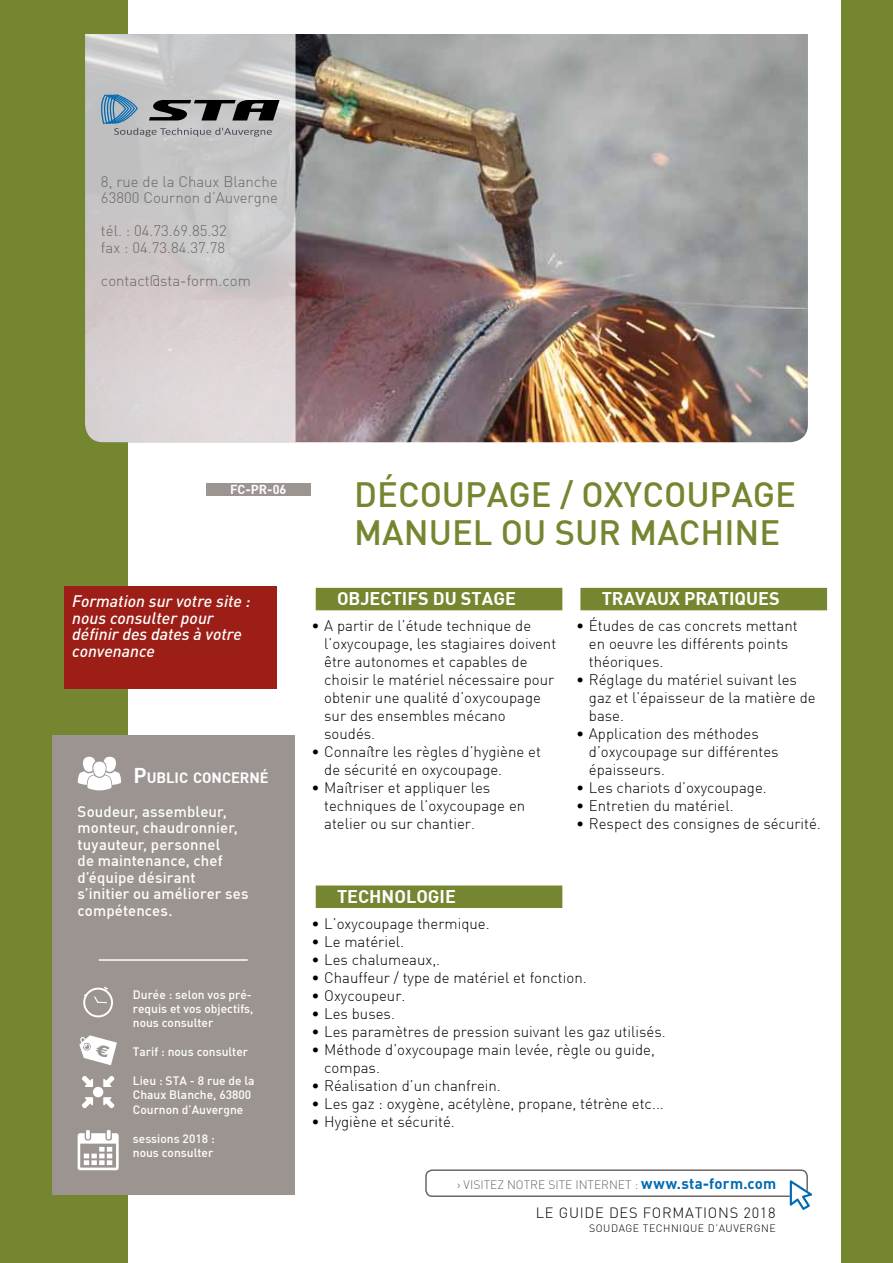
<style>
.page{position:relative;width:893px;height:1263px;background:#fff}
.page>*{position:absolute;margin:0;border:0;box-sizing:border-box;transform-origin:0 0}
.t1{font:500 34.5px/37.8px "DIN";color:#748630}
.t2{font:700 18px "DIN";color:#fff}
.t3{font:italic 500 16.5px/16.5px "DIN";color:#fff}
.t4{font:300 15px/18px "DIN";color:#000}
.t5{font:500 15px/16.5px "DIN";letter-spacing:.005em;color:#fff}
.t6{font:300 15px/16.5px "DIN";color:#6d6663}
.t7{font:700 15px "DIN";letter-spacing:.02em;color:#006ab3}
.t8{font:700 14.7px "DIN";letter-spacing:-.005em;color:#fff}
.t9{font:300 14.55px "DIN";letter-spacing:.05em;color:#000}
.t10{font:700 12.75px "DIN";color:#fff}
.t11{font:500 12px/14.4px "DIN";color:#fff}
.t12{font:300 12px "DIN";color:#6d6663}
.t13{font:300 10.5px "DIN";color:#000}
.s1{font-size:21px}
.s2{font-weight:300;font-size:12px;color:#6d6663}
</style>
<div class="page">
<div style="left:0;top:0;width:128px;height:1263px;background:#748630"></div>
<div style="left:842px;top:0;width:51px;height:1263px;background:#748630"></div>
<img style="left:296px;top:34px;width:512px;height:408px">
<div style="left:52px;top:736px;width:242px;height:459px;background:#9c9491"></div>
<div style="left:425px;top:1169px;width:383px;height:28px;border:2px solid #6d6663;border-radius:6px"></div>
<svg style="left:790px;top:1180px;width:22px;height:30px"></svg>
<svg style="left:78px;top:757px;width:43px;height:33px"></svg>
<hr style="left:99px;top:959px;width:149px;height:2px;background:#fff">
<svg style="left:79px;top:1035px;width:38px;height:30px"></svg>
<svg style="left:78px;top:1130px;width:41px;height:40px"></svg>
<svg style="left:82px;top:1076px;width:11px;height:11px"></svg>
<svg style="left:82px;top:1097px;width:11px;height:11px"></svg>
<svg style="left:103px;top:1097px;width:11px;height:11px"></svg>
<svg style="left:103px;top:1076px;width:11px;height:11px"></svg>
<div style="left:93px;top:1087px;width:10px;height:10px;background:#fff;border-radius:50%"></div>
<svg style="left:83px;top:986px;width:30px;height:32px"></svg>
<div style="left:316px;top:885px;width:246px;height:23px;background:#748630"></div>
<div style="left:580px;top:588px;width:247px;height:22px;background:#748630"></div>
<div style="left:316px;top:588px;width:246px;height:22px;background:#748630"></div>
<div style="left:64px;top:587px;width:212px;height:102px;background:#9d1e16"></div>
<div style="left:206px;top:483px;width:104px;height:12px;background:#9c9491"></div>
<svg style="left:85px;top:34px;width:211px;height:408px;background:#cfcbcc"></svg>
<svg style="left:98px;top:94px;width:182px;height:43px;background:#8e9499"></svg>
<p class="t6" style="left:101px;top:173px;width:179px">8, rue de la Chaux Blanche<br>63800 Cournon d’Auvergne</p>
<p class="t6" style="left:101px;top:222px;width:127px">tél. : 04.73.69.85.32 fax : 04.73.84.37.78</p>
<p class="t6" style="left:101px;top:272px;width:151px">contact@sta-form.com</p>
<p class="t10" style="left:230px;top:481px;width:58px">FC-PR-06</p>
<h1 class="t1" style="left:354px;top:474px;width:443px">D écoupage / oxycoupage manuel ou sur mac</h1>
<h1 class="t1" style="left:701px;top:512px;width:81px">hine</h1>
<p class="t3" style="left:72px;top:592px;width:180px">Formation sur votre site :</p>
<p class="t2" style="left:337px;top:587px;width:44px">OBJECTIFS</p>
<p class="t2" style="left:433px;top:587px;width:82px">DUSTAGE</p>
<p class="t2" style="left:602px;top:587px;width:94px">TRAVAU X PRATIQUES</p>
<p class="t3" style="left:72px;top:609px;width:171px">nous consulter pour définir des dates à votre convenance</p>
<p class="t4" style="left:589px;top:616px;width:210px;text-indent:-13px">• Études de cas concrets mettant en oeuvre les différents points théoriques.</p>
<p class="t4" style="left:589px;top:670px;width:228px;text-indent:-13px">• Réglage du matériel suivant les gaz et l’épaisseur de la matière de base.</p>
<p class="t4" style="left:589px;top:724px;width:191px;text-indent:-13px">• Application des méthodes d’oxycoupage sur différentes épaisseurs.</p>
<p class="t4" style="left:576px;top:778px;width:192px">• Les chariots d’oxycoupage.</p>
<p class="t4" style="left:576px;top:796px;width:159px">• Entretien du matériel.</p>
<p class="t4" style="left:576px;top:814px;width:246px">• Respect des consignes de sécurité.</p>
<p class="t4" style="left:324px;top:616px;width:233px;text-indent:-13px">• A partir de l’étude technique de l’oxycoupage, les stagiaires doivent être autonomes et capables de choisir le matériel nécessaire pour obtenir une qualité d’oxycoupage sur des ensembles mécano soudés.</p>
<p class="t4" style="left:324px;top:742px;width:218px;text-indent:-13px">• Connaître les règles d’hygiène et de sécurité en oxycoupage.</p>
<p class="t4" style="left:324px;top:778px;width:202px;text-indent:-13px">• Maîtriser et appliquer les techniques de l’oxycoupage en atelier ou sur chantier.</p>
<p class="t8" style="left:133px;top:768px;width:137px"><span class="s1">P</span>UBLIC CONCERNÉ</p>
<p class="t5" style="left:78px;top:803px;width:173px">Soudeur, assembleur, monteur, chaudronnier, tuyauteur, personnel<br>de maintenance, chef d’équipe désirant s’initier ou améliorer ses compétences.</p>
<p class="t2" style="left:337px;top:884px;width:57px">TECHNOLO</p>
<p class="t2" style="left:428px;top:884px;width:20px">GIE</p>
<p class="t4" style="left:311px;top:914px;width:180px">• L’oxycoupage thermique.</p>
<p class="t4" style="left:311px;top:932px;width:94px">• Le matériel.</p>
<p class="t4" style="left:311px;top:950px;width:130px">• Les chalumeaux,.</p>
<p class="t4" style="left:311px;top:968px;width:277px">• Chauffeur / type de matériel et fonction.</p>
<p class="t4" style="left:311px;top:986px;width:95px">• Oxycoupeur.</p>
<p class="t4" style="left:311px;top:1004px;width:85px">• Les buses.</p>
<p class="t4" style="left:311px;top:1022px;width:356px">• Les paramètres de pression suivant les gaz utilisés.</p>
<p class="t4" style="left:324px;top:1040px;width:332px;text-indent:-13px">• Méthode d’oxycoupage main levée, règle ou guide, compas.</p>
<p class="t4" style="left:311px;top:1076px;width:191px">• Réalisation d’un chanfrein.</p>
<p class="t4" style="left:311px;top:1094px;width:354px">• Les gaz : oxygène, acétylène, propane, tétrène etc...</p>
<p class="t4" style="left:311px;top:1112px;width:145px">• Hygiène et sécurité.</p>
<p class="t11" style="left:133px;top:987px;width:122px">D urée : selon vos pré&shy;requis et vos objectifs, nous consulter</p>
<p class="t11" style="left:133px;top:1044px;width:117px">Tarif : nous consulter</p>
<p class="t11" style="left:133px;top:1073px;width:123px">Lieu : STA - 8 rue de la<br>Chaux Blanche, 63800<br>Cournon d’Auvergne</p>
<p class="t11" style="left:133px;top:1131px;width:83px">sessions 2018 : nous consulter</p>
<p class="t12" style="left:457px;top:1177px;width:14px">› visite</p>
<p class="t12" style="left:497px;top:1177px;width:19px">z notre</p>
<p class="t12" style="left:548px;top:1177px;width:7px">site</p>
<p class="t12" style="left:575px;top:1177px;width:12px">Internet</p>
<p class="t7" style="left:635px;top:1174px;width:143px"><span class="s2">:</span> WWW.STA-FORM.COM</p>
<p class="t9" style="left:536px;top:1203px;width:241px">LE GUIDE DES FORMATIONS 2018</p>
<p class="t13" style="left:589px;top:1222px;width:15px">Soudage</p>
<p class="t13" style="left:643px;top:1222px;width:8px">technique</p>
<p class="t13" style="left:708px;top:1222px;width:19px">d’auvergne</p>
</div>
